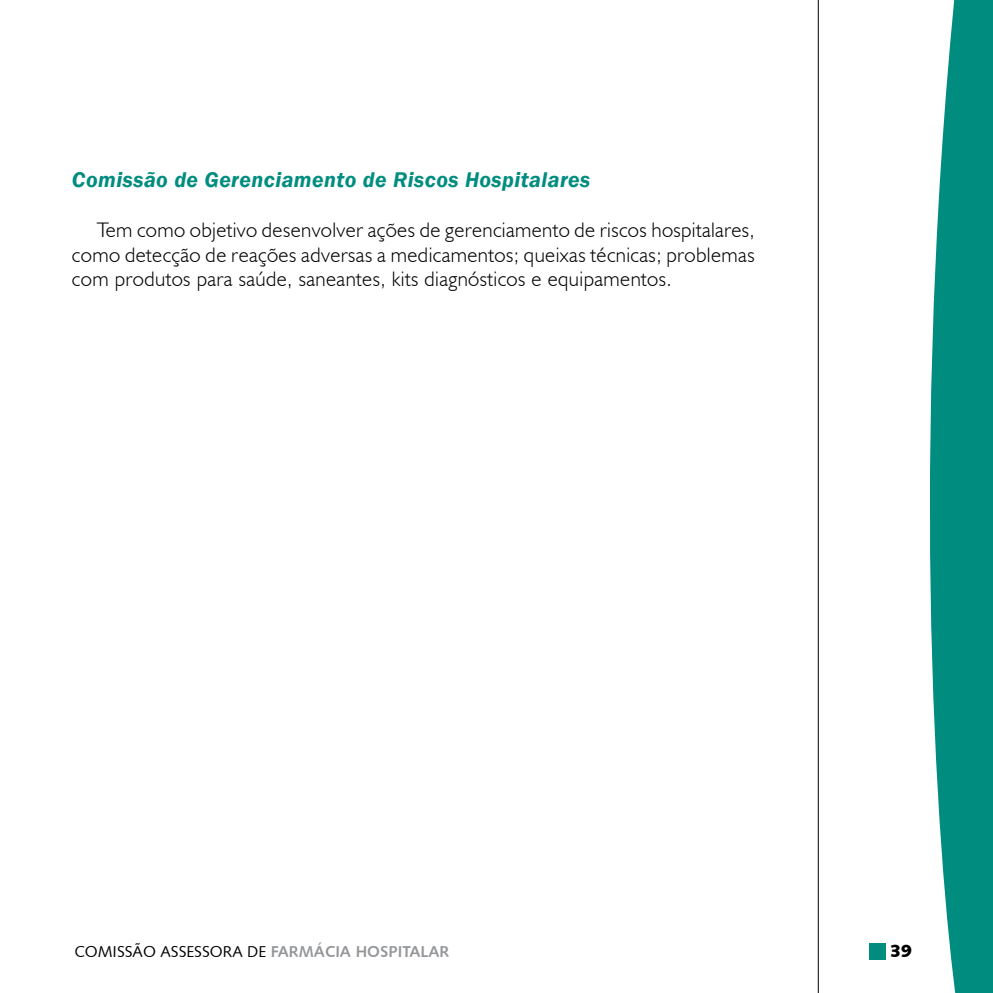
<style>
.page{position:relative;width:993px;height:993px;background:#fff}
.page>*{position:absolute;margin:0;border:0;box-sizing:border-box;transform-origin:0 0}
.t1{font:italic 600 21.88px "Franklin Gothic";letter-spacing:.02em;color:#008d7f}
.t2{font:300 21px/24.8px "Humanist 521 BT";letter-spacing:.02em;color:#000;text-align:justify}
.t3{font:17.5px "Humanist 531 BT Black A";color:#000}
.t4{font:15.75px "Humanist 531 BT Roman A";color:#000}
.s1{font-family:"Humanist 531 BT Bold A";color:#939598}
</style>
<div class="page">
<svg style="left:930px;top:0;width:62px;height:992px;background:#209b8f"></svg>
<hr style="left:817px;top:0;width:1px;height:992px;background:#000">
<div style="left:869px;top:943px;width:16px;height:16px;background:#008d7f"></div>
<p class="t1" style="left:72px;top:166px;width:519px">Comissão de Gerenciamento de Riscos Hospitalares</p>
<p class="t2" style="left:72px;top:217px;width:684px;text-indent:25px">Tem como objetivo desenvolver ações de gerenciamento de riscos hospitalares, como detecção de reações adversas a medicamentos; queixas técnicas; problemas com produtos para saúde, saneantes, kits diagnósticos e equipamentos.</p>
<p class="t4" style="left:74px;top:940px;width:376px">COMISSÃO ASSESSORA DE <span class="s1">FARMÁCIA HOSPITALAR</span></p>
<p class="t3" style="left:889px;top:939px;width:23px">39</p>
</div>
